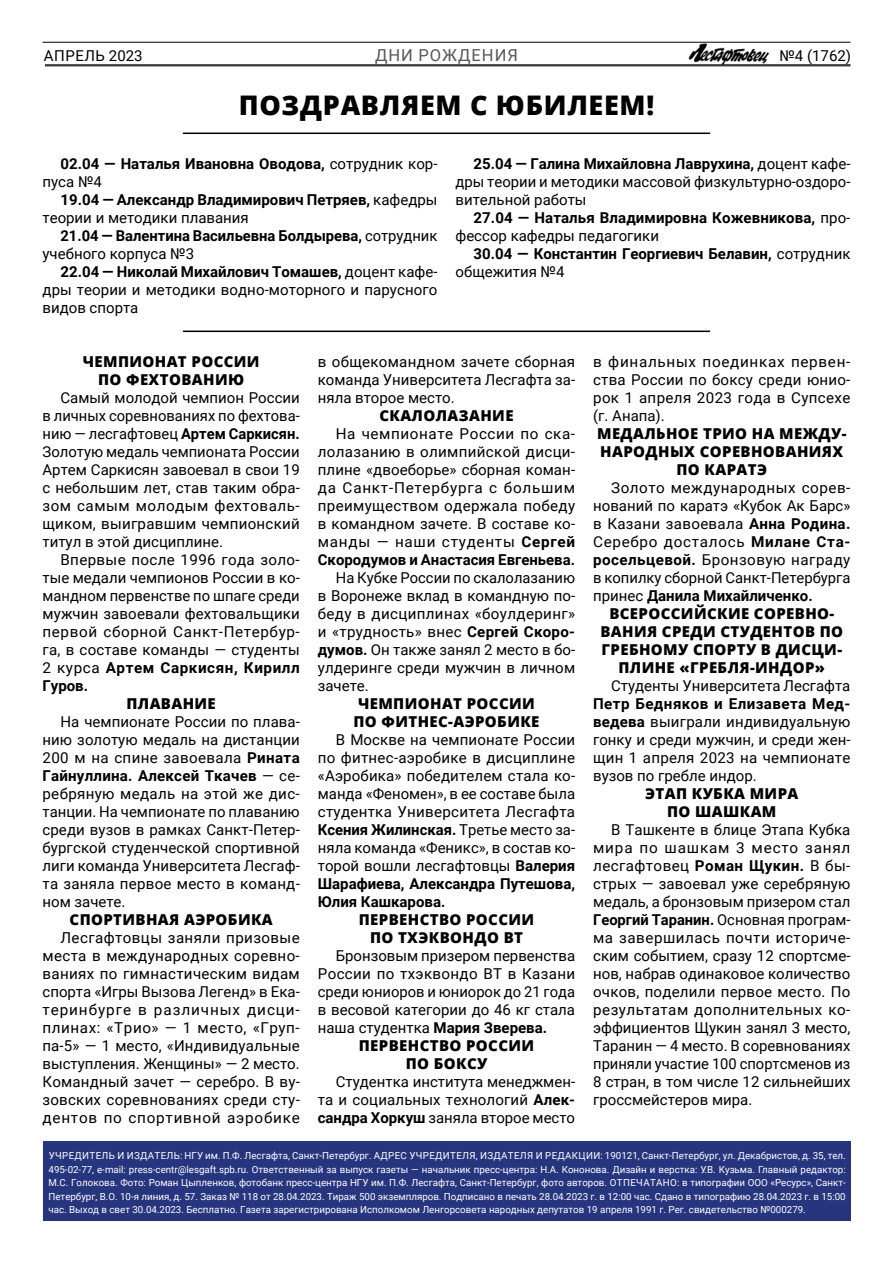
<style>
.page{position:relative;width:893px;height:1263px;background:#fff}
.page>*{position:absolute;margin:0;border:0;box-sizing:border-box;transform-origin:0 0}
.t1{font:800 27px "Open Sans";letter-spacing:.025em;color:#000}
.t2{font:16.5px "Roboto";letter-spacing:.06em;color:#575756}
.t3{font:15px/18px "Roboto";color:#000;text-align:justify}
.t4{font:800 15px/18px "Open Sans";letter-spacing:.025em;color:#000;text-align:center}
.t5{font:700 15px/18px "Roboto";color:#000}
.t6{font:15px "Roboto";letter-spacing:.035em;color:#000}
.t7{font:9.75px/13.5px "Roboto";color:#fff;text-align:justify}
.s1{font-weight:400}
.s2{font-weight:700}
</style>
<div class="page">
<hr style="left:45px;top:65px;width:805px;height:1px;background:#000">
<hr style="left:45px;top:66px;width:805px;height:1px;background:#000">
<hr style="left:43px;top:42px;width:807px;height:1px;background:#000">
<img style="left:688px;top:44px;width:82px;height:21px">
<div style="left:43px;top:1141px;width:807px;height:79px;background:#27357f"></div>
<hr style="left:183px;top:133px;width:527px;height:1px;background:#000">
<hr style="left:183px;top:331px;width:527px;height:1px;background:#000">
<p class="t6" style="left:44px;top:45px;width:100px">АПРЕЛЬ 2023</p>
<p class="t2" style="left:375px;top:43px;width:144px">ДНИ РОЖДЕНИЯ</p>
<p class="t3" style="left:779px;top:46px;width:73px">№4 (1762)</p>
<h1 class="t1" style="left:239px;top:84px;width:417px">ПОЗДРАВЛЯЕМ С ЮБИЛЕЕМ!</h1>
<p class="t5" style="left:43px;top:154px;width:396px;text-indent:18px">02.04 — Наталья Ивановна Оводова, <span class="s1">сотрудник кор&shy;пуса №4</span></p>
<p class="t5" style="left:43px;top:190px;width:396px;text-indent:18px">19.04 — Александр Владимирович Петряев, <span class="s1">кафедры теории и методики плавания</span></p>
<p class="t5" style="left:43px;top:226px;width:396px;text-indent:18px">21.04 — Валентина Васильевна Болдырева, <span class="s1">сотрудник учебного корпуса №3</span></p>
<p class="t3" style="left:43px;top:262px;width:396px;text-indent:18px"><span class="s2">22.04 — Николай Михайлович Томашев,</span> доцент кафе&shy;дры теории и методики водно-моторного и парусного видов спорта</p>
<p class="t3" style="left:455px;top:154px;width:396px;text-indent:18px"><span class="s2">25.04 — Галина Михайловна Лаврухина,</span> доцент кафе&shy;дры теории и методики массовой физкультурно-оздоро&shy;вительной работы</p>
<p class="t5" style="left:455px;top:208px;width:396px;text-indent:18px">27.04 — Наталья Владимировна Кожевникова, <span class="s1">про&shy;фессор кафедры педагогики</span></p>
<p class="t5" style="left:455px;top:244px;width:396px;text-indent:18px">30.04 — Константин Георгиевич Белавин, <span class="s1">сотрудник общежития №4</span></p>
<p class="t4" style="left:83px;top:351px;width:178px">ЧЕМПИОНАТ РОССИИ<br>ПО ФЕХТОВАНИЮ</p>
<p class="t3" style="left:43px;top:388px;width:259px;text-indent:18px">Самый молодой чемпион России в личных соревнованиях по фехтова&shy;нию — лесгафтовец <span class="s2">Артем Саркисян.<br></span>Золотую медаль чемпионата России Артем Саркисян завоевал в свои 19 с небольшим лет, став таким обра&shy;зом самым молодым фехтоваль&shy;щиком, выигравшим чемпионский титул в этой дисциплине.</p>
<p class="t3" style="left:43px;top:550px;width:259px;text-indent:18px">Впервые после 1996 года золо&shy;тые медали чемпионов России в ко&shy;мандном первенстве по шпаге среди мужчин завоевали фехтовальщики первой сборной Санкт-Петербур&shy;га, в составе команды — студенты 2 курса <span class="s2">Артем Саркисян, Кирилл Гуров.</span></p>
<p class="t4" style="left:126px;top:693px;width:91px">ПЛАВАНИЕ</p>
<p class="t3" style="left:43px;top:712px;width:259px;text-indent:18px">На чемпионате России по плава&shy;нию золотую медаль на дистанции 200 м на спине завоевала <span class="s2">Рината Гайнуллина. Алексей Ткачев</span> — се&shy;ребряную медаль на этой же дис&shy;танции. На чемпионате по плаванию среди вузов в рамках Санкт-Петер&shy;бургской студенческой спортивной лиги команда Университета Лесгаф&shy;та заняла первое место в команд&shy;ном зачете.</p>
<p class="t4" style="left:70px;top:909px;width:205px">СПОРТИВНАЯ АЭРОБИКА</p>
<p class="t3" style="left:43px;top:928px;width:259px;text-indent:18px">Лесгафтовцы заняли призовые места в международных соревно&shy;ваниях по гимнастическим видам спорта «Игры Вызова Легенд» в Ека&shy;теринбурге в различных дисци&shy;плинах: «Трио» — 1 место, «Груп&shy;па-5» — 1 место, «Индивидуальные выступления. Женщины» — 2 место.<br>Командный зачет — серебро. В ву&shy;зовских соревнованиях среди сту&shy;дентов по спортивной аэробике</p>
<p class="t3" style="left:318px;top:352px;width:259px">в общекомандном зачете сборная команда Университета Лесгафта за&shy;няла второе место.</p>
<p class="t4" style="left:379px;top:405px;width:136px">СКАЛОЛАЗАНИЕ</p>
<p class="t3" style="left:318px;top:424px;width:259px;text-indent:18px">На чемпионате России по ска&shy;лолазанию в олимпийской дисци&shy;плине «двоеборье» сборная коман&shy;да Санкт-Петербурга с большим преимуществом одержала победу в командном зачете. В составе ко&shy;манды — наши студенты <span class="s2">Сергей Скородумов и Анастасия Евгеньева.</span></p>
<p class="t3" style="left:318px;top:568px;width:259px;text-indent:18px">На Кубке России по скалолазанию в Воронеже вклад в командную по&shy;беду в дисциплинах «боулдеринг» и «трудность» внес <span class="s2">Сергей Скоро&shy;думов.</span> Он также занял 2 место в бо&shy;улдеринге среди мужчин в личном зачете.</p>
<p class="t4" style="left:353px;top:693px;width:187px">ЧЕМПИОНАТ РОССИИ<br>ПО ФИТНЕС-АЭРОБИКЕ</p>
<p class="t3" style="left:318px;top:730px;width:259px;text-indent:18px">В Москве на чемпионате России по фитнес-аэробике в дисциплине «Аэробика» победителем стала ко&shy;манда «Феномен», в ее составе была студентка Университета Лесгафта <span class="s2">Ксения Жилинская.</span> Третье место за&shy;няла команда «Феникс», в состав ко&shy;торой вошли лесгафтовцы <span class="s2">Валерия Шарафиева, Александра Путешова, Юлия Кашкарова.</span></p>
<p class="t4" style="left:359px;top:909px;width:177px">ПЕРВЕНСТВО РОССИИ<br>ПО ТХЭКВОНДО ВТ</p>
<p class="t3" style="left:318px;top:946px;width:259px;text-indent:18px">Бронзовым призером первенства России по тхэквондо ВТ в Казани среди юниоров и юниорок до 21 года в весовой категории до 46 кг стала наша студентка <span class="s2">Мария Зверева.</span></p>
<p class="t4" style="left:359px;top:1035px;width:177px">ПЕРВЕНСТВО РОССИИ<br>ПО БОКСУ</p>
<p class="t3" style="left:318px;top:1072px;width:259px;text-indent:18px">Студентка института менеджмен&shy;та и социальных технологий <span class="s2">Алек&shy;сандра Хоркуш</span> заняла второе место</p>
<p class="t3" style="left:593px;top:352px;width:259px">в финальных поединках первен&shy;ства России по боксу среди юнио&shy;рок 1 апреля 2023 года в Супсехе (г. Анапа).</p>
<p class="t4" style="left:597px;top:423px;width:251px">МЕДАЛЬНОЕ ТРИО НА МЕЖДУ-<br>НАРОДНЫХ СОРЕВНОВАНИЯХ<br>ПО КАРАТЭ</p>
<p class="t3" style="left:593px;top:478px;width:259px;text-indent:18px">Золото международных сорев&shy;нований по каратэ «Кубок Ак Барс» в Казани завоевала <span class="s2">Анна Родина.<br></span>Серебро досталось <span class="s2">Милане Ста&shy;росельцевой.</span> Бронзовую награду в копилку сборной Санкт-Петербурга принес <span class="s2">Данила Михайличенко.</span></p>
<p class="t4" style="left:600px;top:603px;width:244px">ВСЕРОССИЙСКИЕ СОРЕВНО-<br>ВАНИЯ СРЕДИ СТУДЕНТОВ ПО<br>ГРЕБНОМУ СПОРТУ В ДИСЦИ-<br>ПЛИНЕ «ГРЕБЛЯ-ИНДОР»</p>
<p class="t3" style="left:611px;top:676px;width:241px">Студенты Университета Лесгафта</p>
<p class="t3" style="left:593px;top:694px;width:259px"><span class="s2">Петр Бедняков и Елизавета Мед&shy;ведева</span> выиграли индивидуальную гонку и среди мужчин, и среди жен&shy;щин 1 апреля 2023 на чемпионате вузов по гребле индор.</p>
<p class="t4" style="left:645px;top:783px;width:155px">ЭТАП КУБКА МИРА<br>ПО ШАШКАМ</p>
<p class="t3" style="left:593px;top:820px;width:259px;text-indent:18px">В Ташкенте в блице Этапа Кубка мира по шашкам 3 место занял лесгафтовец <span class="s2">Роман Щукин.</span> В бы&shy;стрых — завоевал уже серебряную медаль, а бронзовым призером стал <span class="s2">Георгий Таранин.</span> Основная програм&shy;ма завершилась почти историче&shy;ским событием, сразу 12 спортсме&shy;нов, набрав одинаковое количество очков, поделили первое место. По результатам дополнительных ко&shy;эффициентов Щукин занял 3 место, Таранин — 4 место. В соревнованиях приняли участие 100 спортсменов из 8 стран, в том числе 12 сильнейших гроссмейстеров мира.</p>
<p class="t7" style="left:49px;top:1148px;width:799px">УЧРЕДИТЕЛЬ И ИЗДАТЕЛЬ: НГУ им. П.Ф. Лесгафта, Санкт-Петербург. АДРЕС УЧРЕДИТЕЛЯ, ИЗДАТЕЛЯ И РЕДАКЦИИ: 190121, Санкт-Петербург, ул. Декабристов, д. 35, тел.<br>495-02-77, e-mail: press-centr@lesgaft.spb.ru. Ответственный за выпуск газеты — начальник пресс-центра: Н.А. Кононова. Дизайн и верстка: У.В. Кузьма. Главный редактор:<br>М.С. Голокова. Фото: Роман Цыпленков, фотобанк пресс-центра НГУ им. П.Ф. Лесгафта, Санкт-Петербург, фото авторов. ОТПЕЧАТАНО: в типографии ООО «Ресурс», Санкт-Петербург, В.О. 10-я линия, д. 57. Заказ № 118 от 28.04.2023. Тираж 500 экземпляров. Подписано в печать 28.04.2023 г. в 12:00 час. Сдано в типографию 28.04.2023 г. в 15:00 час. Выход в свет 30.04.2023. Бесплатно. Газета зарегистрирована Исполкомом Ленгорсовета народных депутатов 19 апреля 1991 г. Рег. свидетельство №000279.</p>
</div>
